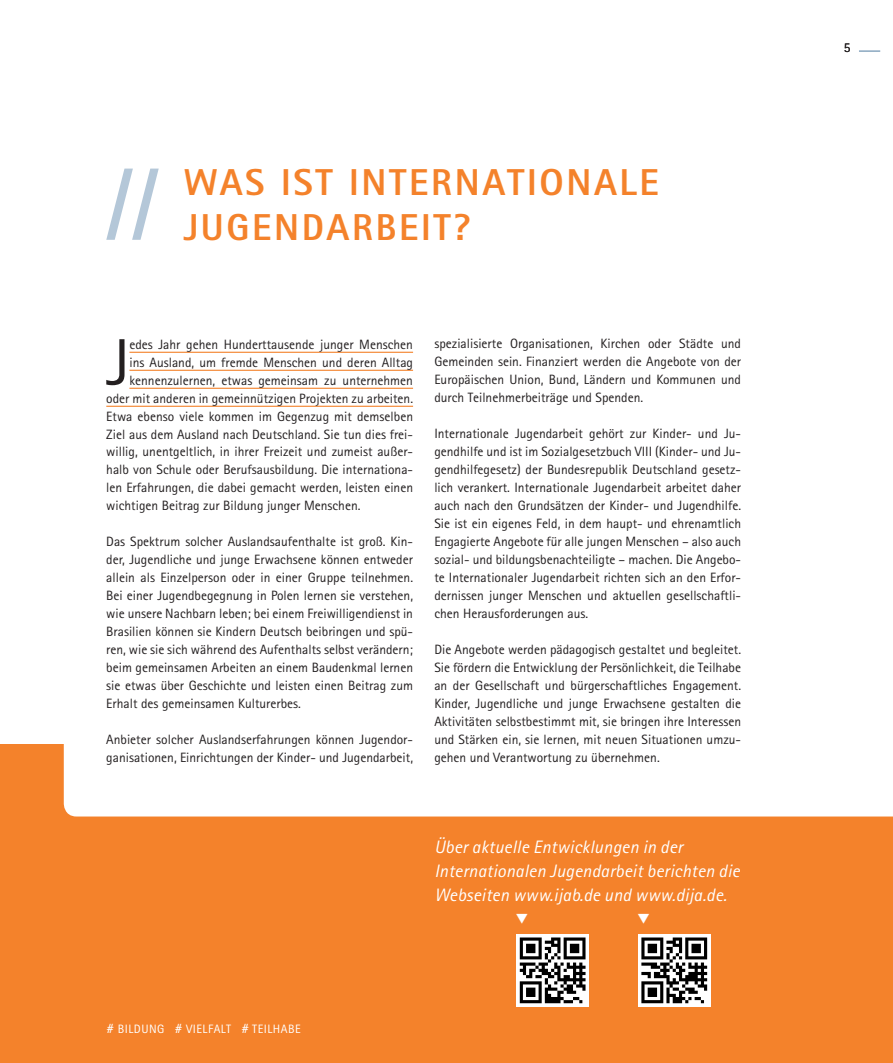
<style>
.page{position:relative;width:893px;height:1063px;background:#fff}
.page>*{position:absolute;margin:0;border:0;box-sizing:border-box;transform-origin:0 0}
.t1{font:65.7px "Rotis Sans Serif Pro";color:#231f20}
.t2{font:800 37.5px/45px "Rotis Sans Serif Pro";letter-spacing:.07em;color:#f4822b}
.t3{font:italic 18px/24px "Rotis Sans Serif Pro";letter-spacing:.01em;color:#fff}
.t4{font:13.5px/18px "Rotis Sans Serif Pro";color:#231f20;text-align:justify}
.t5{font:13.5px "Rotis Sans Serif Pro";color:#231f20}
.t6{font:12.15px "Rotis Sans Serif Pro";letter-spacing:.04em;color:#fff}
.s1{font-size:14.55px}
</style>
<div class="page">
<hr style="left:859px;top:50px;width:21px;height:2px;background:#8aa7c0">
<div style="left:0;top:745px;width:893px;height:318px;background:#f4822b"></div>
<svg style="left:64px;top:351px;width:829px;height:466px"></svg>
<hr style="left:129px;top:352px;width:284px;height:1px;background:#f4822b">
<hr style="left:129px;top:370px;width:284px;height:1px;background:#f4822b">
<hr style="left:129px;top:388px;width:284px;height:1px;background:#f4822b">
<hr style="left:106px;top:406px;width:307px;height:1px;background:#f4822b">
<svg style="left:106px;top:169px;width:53px;height:71px"></svg>
<svg style="left:517px;top:934px;width:72px;height:72px"></svg>
<svg style="left:520px;top:938px;width:65px;height:65px;background:#787878"></svg>
<div style="left:638px;top:934px;width:72px;height:72px;background:linear-gradient(to right,#fff,#fff)"></div>
<svg style="left:641px;top:938px;width:66px;height:65px;background:#797979"></svg>
<h2 class="t2" style="left:184px;top:159px;width:477px">WAS IST INTERNATIONALE<br>JUGENDARBEIT?</h2>
<h1 class="t1" style="left:106px;top:324px;width:25px">J</h1>
<p class="t4" style="left:129px;top:335px;width:285px">edes Jahr gehen Hunderttausende junger Menschen</p>
<p class="t4" style="left:129px;top:353px;width:285px">ins Ausland, um fremde Menschen und deren Alltag</p>
<p class="t4" style="left:129px;top:371px;width:285px">kennenzulernen, etwas gemeinsam zu unternehmen</p>
<p class="t4" style="left:106px;top:389px;width:308px">oder mit anderen in gemeinnützigen Projekten zu arbeiten.</p>
<p class="t4" style="left:106px;top:407px;width:308px">Etwa ebenso viele kommen im Gegenzug mit demselben</p>
<p class="t4" style="left:106px;top:425px;width:308px">Ziel aus dem Ausland nach Deutschland. Sie tun dies frei-</p>
<p class="t4" style="left:106px;top:443px;width:308px">willig, unentgeltlich, in ihrer Freizeit und zumeist außer-</p>
<p class="t4" style="left:106px;top:461px;width:308px">halb von Schule oder Berufsausbildung. Die internationa-</p>
<p class="t4" style="left:106px;top:479px;width:308px">len Erfahrungen, die dabei gemacht werden, leisten einen</p>
<p class="t4" style="left:106px;top:497px;width:256px">wichtigen Beitrag zur Bildung junger Menschen.</p>
<p class="t4" style="left:106px;top:533px;width:308px">Das Spektrum solcher Auslandsaufenthalte ist groß. Kin&shy;der, Jugendliche und junge Erwachsene können entweder allein als Einzelperson oder in einer Gruppe teilnehmen.<br>Bei einer Jugendbegegnung in Polen lernen sie verstehen, wie unsere Nachbarn leben; bei einem Freiwilligendienst in Brasilien können sie Kindern Deutsch beibringen und spü&shy;ren, wie sie sich während des Aufenthalts selbst verändern; beim gemeinsamen Arbeiten an einem Baudenkmal lernen sie etwas über Geschichte und leisten einen Beitrag zum Erhalt des gemeinsamen Kulturerbes.</p>
<p class="t4" style="left:106px;top:731px;width:308px">Anbieter solcher Auslandserfahrungen können Jugendor&shy;ganisationen, Einrichtungen der Kinder- und Jugendarbeit,</p>
<p class="t4" style="left:434px;top:335px;width:308px">spezialisierte Organisationen, Kirchen oder Städte und Gemeinden sein. Finanziert werden die Angebote von der Europäischen Union, Bund, Ländern und Kommunen und durch Teilnehmerbeiträge und Spenden.</p>
<p class="t4" style="left:434px;top:425px;width:308px">Internationale Jugendarbeit gehört zur Kinder- und Ju&shy;gendhilfe und ist im Sozialgesetzbuch VIII (Kinder- und Ju&shy;gendhilfegesetz) der Bundesrepublik Deutschland gesetz&shy;lich verankert. Internationale Jugendarbeit arbeitet daher auch nach den Grundsätzen der Kinder- und Jugendhilfe.<br>Sie ist ein eigenes Feld, in dem haupt- und ehrenamtlich Engagierte Angebote für alle jungen Menschen – also auch sozial- und bildungsbenachteiligte – machen. Die Angebo&shy;te Internationaler Jugendarbeit richten sich an den Erfor&shy;dernissen junger Menschen und aktuellen gesellschaftli&shy;chen Herausforderungen aus.</p>
<p class="t4" style="left:434px;top:641px;width:308px">Die Angebote werden pädagogisch gestaltet und begleitet.<br>Sie fördern die Entwicklung der Persönlichkeit, die Teilhabe an der Gesellschaft und bürgerschaftliches Engagement.<br>Kinder, Jugendliche und junge Erwachsene gestalten die Aktivitäten selbstbestimmt mit, sie bringen ihre Interessen und Stärken ein, sie lernen, mit neuen Situationen umzu&shy;gehen und Verantwortung zu übernehmen.</p>
<h3 class="t3" style="left:434px;top:835px;width:307px">Über aktuelle Entwicklungen in der<br>Internationalen Jugendarbeit berichten die<br>Webseiten www.ijab.de und www.dija.de.</h3>
<p class="t6" style="left:106px;top:1021px;width:196px"><span class="s1">#</span> BILDUNG <span class="s1">#</span> VIELFALT <span class="s1">#</span> TEILHABE</p>
<p class="t5" style="left:844px;top:39px;width:8px">5</p>
</div>
